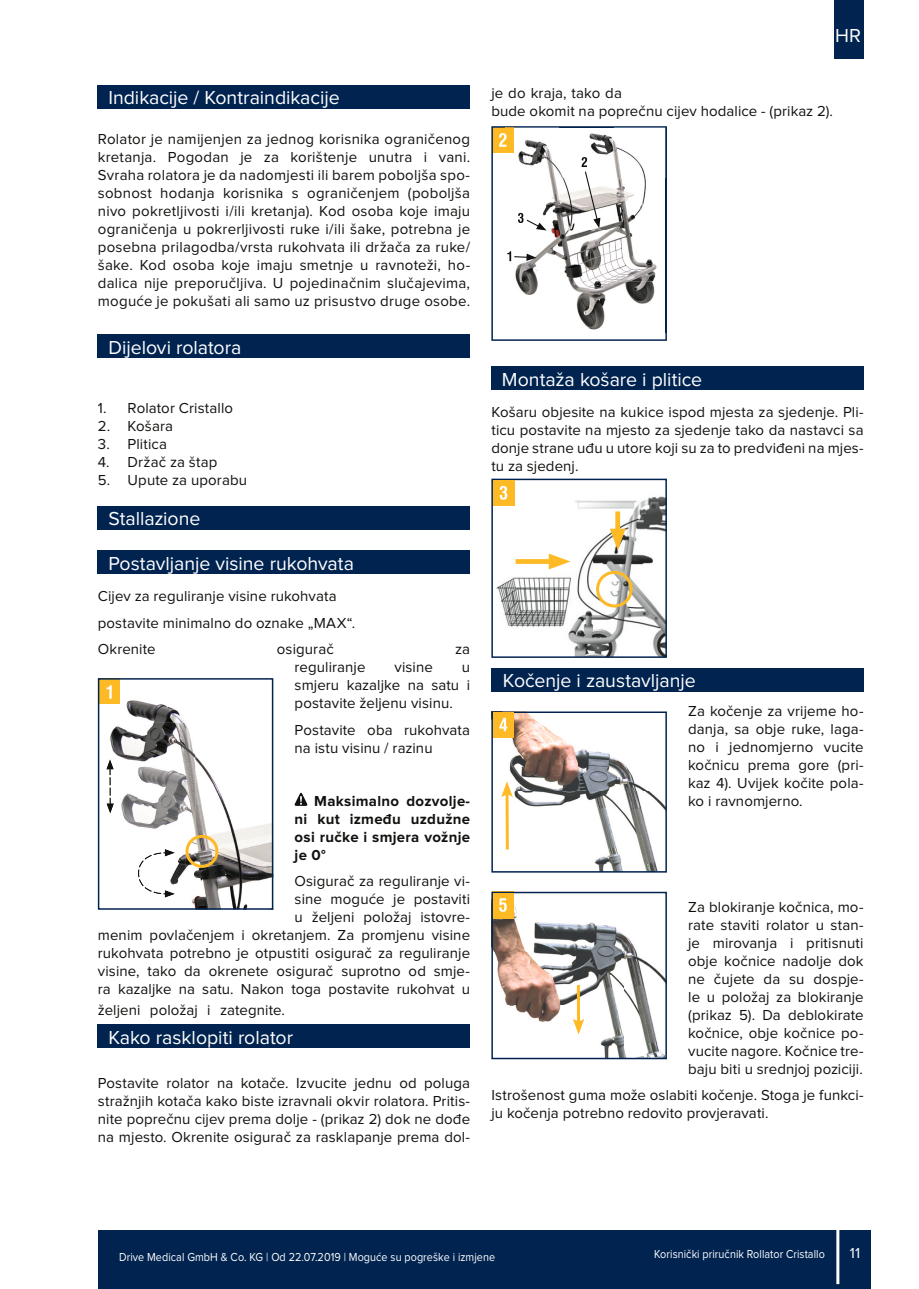
<style>
.page{position:relative;width:919px;height:1289px;background:#fff}
.page>*{position:absolute;margin:0;border:0;box-sizing:border-box;transform-origin:0 0}
.t1{font:19.5px "Proxima Nova";color:#fff}
.t2{font:15px/18px "Proxima Nova";letter-spacing:.005em;color:#11110f;text-align:justify}
.t3{font:700 15px/18px "Proxima Nova";letter-spacing:.02em;color:#11110f;text-align:justify}
.t4{font:15px "Proxima Nova";color:#fff}
.t5{font:12px "Proxima Nova";letter-spacing:.005em;color:#fff;scale:.9 1}
.s1{font-size:19.5px;color:#fff}
</style>
<div class="page">
<div style="left:98px;top:1230px;width:772px;height:58px;background:#002350"></div>
<hr style="left:836px;top:1226px;width:3px;height:57px;background:#fff">
<div style="left:834px;top:0;width:29px;height:59px;background:#002350"></div>
<img style="left:494px;top:900px;width:169px;height:156px">
<img style="left:494px;top:714px;width:169px;height:155px">
<div style="left:491px;top:366px;width:372px;height:24px;background:#002350"></div>
<div style="left:491px;top:668px;width:372px;height:23px;background:#002350"></div>
<img style="left:494px;top:485px;width:169px;height:170px">
<div style="left:515px;top:559px;width:42px;height:5px;background:#feba25"></div>
<svg style="left:548px;top:553px;width:22px;height:16px"></svg>
<div style="left:615px;top:511px;width:5px;height:26px;background:#feba25"></div>
<svg style="left:609px;top:528px;width:16px;height:22px"></svg>
<img style="left:126px;top:700px;width:59px;height:23px">
<img style="left:186px;top:755px;width:84px;height:151px">
<img style="left:165px;top:854px;width:21px;height:44px">
<img style="left:110px;top:723px;width:85px;height:111px">
<svg style="left:106px;top:759px;width:8px;height:54px"></svg>
<svg style="left:138px;top:849px;width:37px;height:48px"></svg>
<div style="left:491px;top:711px;width:175px;height:161px;border:2px solid #002350"></div>
<svg style="left:505px;top:797px;width:4px;height:52px"></svg>
<svg style="left:501px;top:781px;width:12px;height:16px"></svg>
<div style="left:493px;top:712px;width:20px;height:25px;background:#feba25"></div>
<div style="left:98px;top:678px;width:22px;height:26px;background:#feba25"></div>
<div style="left:98px;top:85px;width:372px;height:23px;background:#002350"></div>
<div style="left:98px;top:334px;width:372px;height:24px;background:#002350"></div>
<div style="left:98px;top:506px;width:372px;height:23px;background:#002350"></div>
<div style="left:98px;top:550px;width:372px;height:23px;background:#002350"></div>
<svg style="left:294px;top:792px;width:14px;height:13px"></svg>
<div style="left:98px;top:1024px;width:372px;height:23px;background:#002350"></div>
<div style="left:491px;top:478px;width:175px;height:180px;border:2px solid #002350"></div>
<div style="left:491px;top:891px;width:175px;height:168px;border:2px solid #002350"></div>
<svg style="left:499px;top:717px;width:8px;height:14px"></svg>
<div style="left:98px;top:678px;width:175px;height:231px;border:2px solid #002350"></div>
<hr style="left:577px;top:985px;width:3px;height:39px;background:#feba25">
<svg style="left:572px;top:1018px;width:12px;height:16px"></svg>
<svg style="left:106px;top:685px;width:6px;height:13px"></svg>
<div style="left:493px;top:893px;width:20px;height:25px;background:#feba25"></div>
<svg style="left:499px;top:898px;width:7px;height:13px"></svg>
<div style="left:185px;top:834px;width:33px;height:33px;border:3px solid #feba25;border-radius:50%"></div>
<img style="left:666px;top:127px;width:1px;height:205px">
<div style="left:493px;top:480px;width:21px;height:25px;background:#feba25"></div>
<svg style="left:499px;top:486px;width:8px;height:13px"></svg>
<div style="left:596px;top:571px;width:36px;height:36px;border:3px solid #feba25;border-radius:50%"></div>
<svg style="left:491px;top:126px;width:175px;height:215px"></svg>
<h1 class="t1" style="left:108px;top:89px;width:233px">Indikacije / Kontraindikacije</h1>
<p class="t2" style="left:98px;top:130px;width:374px">Rolator je namijenjen za jednog korisnika ograničenog kretanja. Pogodan je za korištenje unutra i vani.<br>Svraha rolatora je da nadomjesti ili barem poboljša spo&shy;sobnost hodanja korisnika s ograničenjem (poboljša nivo pokretljivosti i/ili kretanja). Kod osoba koje imaju ograničenja u pokrerljivosti ruke i/ili šake, potrebna je posebna prilagodba/vrsta rukohvata ili držača za ruke/ šake. Kod osoba koje imaju smetnje u ravnoteži, ho&shy;dalica nije preporučljiva. U pojedinačnim slučajevima, moguće je pokušati ali samo uz prisustvo druge osobe.</p>
<h1 class="t1" style="left:108px;top:338px;width:135px">Dijelovi rolatora</h1>
<p class="t2" style="left:98px;top:399px;width:137px">1. Rolator Cristallo</p>
<p class="t2" style="left:98px;top:417px;width:77px">2. Košara</p>
<p class="t2" style="left:98px;top:435px;width:71px">3. Plitica</p>
<p class="t2" style="left:98px;top:453px;width:121px">4. Držač za štap</p>
<p class="t2" style="left:98px;top:471px;width:151px">5. Upute za uporabu</p>
<h1 class="t1" style="left:108px;top:510px;width:93px">Stallazione</h1>
<h1 class="t1" style="left:108px;top:555px;width:247px">Postavljanje visine rukohvata</h1>
<p class="t2" style="left:98px;top:583px;width:259px;line-height:26.5px;text-align:left">Cijev za reguliranje visine rukohvata postavite minimalno do oznake „MAX“.<br>Okrenite</p>
<p class="t2" style="left:277px;top:641px;width:58px">osigurač</p>
<p class="t2" style="left:455px;top:641px;width:16px">za</p>
<p class="t2" style="left:294px;top:659px;width:72px">reguliranje</p>
<p class="t2" style="left:394px;top:659px;width:40px">visine</p>
<p class="t2" style="left:294px;top:659px;width:177px;text-indent:167px">u smjeru kazaljke na satu i postavite željenu visinu.</p>
<p class="t2" style="left:294px;top:721px;width:177px">Postavite oba rukohvata na istu visinu / razinu</p>
<p class="t3" style="left:294px;top:792px;width:177px;text-indent:20px">Maksimalno dozvolje&shy;ni kut između uzdužne osi ručke i smjera vožnje je 0°</p>
<p class="t2" style="left:98px;top:873px;width:374px;text-align:right">Osigurač za reguliranje vi-<br>sine moguće je postaviti<br>u željeni položaj istovre-<br>menim povlačenjem i okretanjem. Za promjenu visine rukohvata potrebno je otpustiti osigurač za reguliranje visine, tako da okrenete osigurač suprotno od smje&shy;ra kazaljke na satu. Nakon toga postavite rukohvat u</p>
<p class="t2" style="left:98px;top:1001px;width:374px">željeni položaj i zategnite.<span class="s1">Indikati Lieferumfang</span></p>
<h1 class="t1" style="left:108px;top:1028px;width:186px">Kako rasklopiti rolator</h1>
<p class="t2" style="left:98px;top:1074px;width:374px">Postavite rolator na kotače. Izvucite jednu od poluga stražnjih kotača kako biste izravnali okvir rolatora. Pritis&shy;nite poprečnu cijev prema dolje - (prikaz 2) dok ne dođe na mjesto. Okrenite osigurač za rasklapanje prema dol-</p>
<h1 class="t1" style="left:835px;top:26px;width:27px">HR</h1>
<p class="t2" style="left:491px;top:85px;width:343px">je do kraja, tako da<br>bude okomit na poprečnu cijev hodalice - (prikaz 2).</p>
<h1 class="t1" style="left:502px;top:370px;width:202px">Montaža košare i plitice</h1>
<p class="t2" style="left:491px;top:403px;width:374px">Košaru objesite na kukice ispod mjesta za sjedenje. Pli&shy;ticu postavite na mjesto za sjedenje tako da nastavci sa donje strane uđu u utore koji su za to predviđeni na mjes&shy;tu za sjedenj.</p>
<h1 class="t1" style="left:503px;top:672px;width:194px">Kočenje i zaustavljanje</h1>
<p class="t2" style="left:688px;top:702px;width:177px">Za kočenje za vrijeme ho&shy;danja, sa obje ruke, laga&shy;no i jednomjerno vucite kočnicu prema gore (pri&shy;kaz 4). Uvijek kočite pola&shy;ko i ravnomjerno.</p>
<p class="t2" style="left:688px;top:898px;width:177px">Za blokiranje kočnica, mo&shy;rate staviti rolator u stan&shy;je mirovanja i pritisnuti obje kočnice nadolje dok ne čujete da su dospje&shy;le u položaj za blokiranje (prikaz 5). Da deblokirate kočnice, obje kočnice po&shy;vucite nagore. Kočnice tre&shy;baju biti u srednjoj poziciji.</p>
<p class="t2" style="left:491px;top:1087px;width:374px">Istrošenost guma može oslabiti kočenje. Stoga je funkci&shy;ju kočenja potrebno redovito provjeravati.</p>
<p class="t5" style="left:119px;top:1251px;width:419px">Drive Medical GmbH &amp; Co. KG | Od 22.07.2019 | Moguće su pogreške i izmjene</p>
<p class="t5" style="left:654px;top:1248px;width:191px">Korisnički priručnik Rollator Cristallo</p>
<p class="t4" style="left:849px;top:1246px;width:12px">11</p>
</div>
